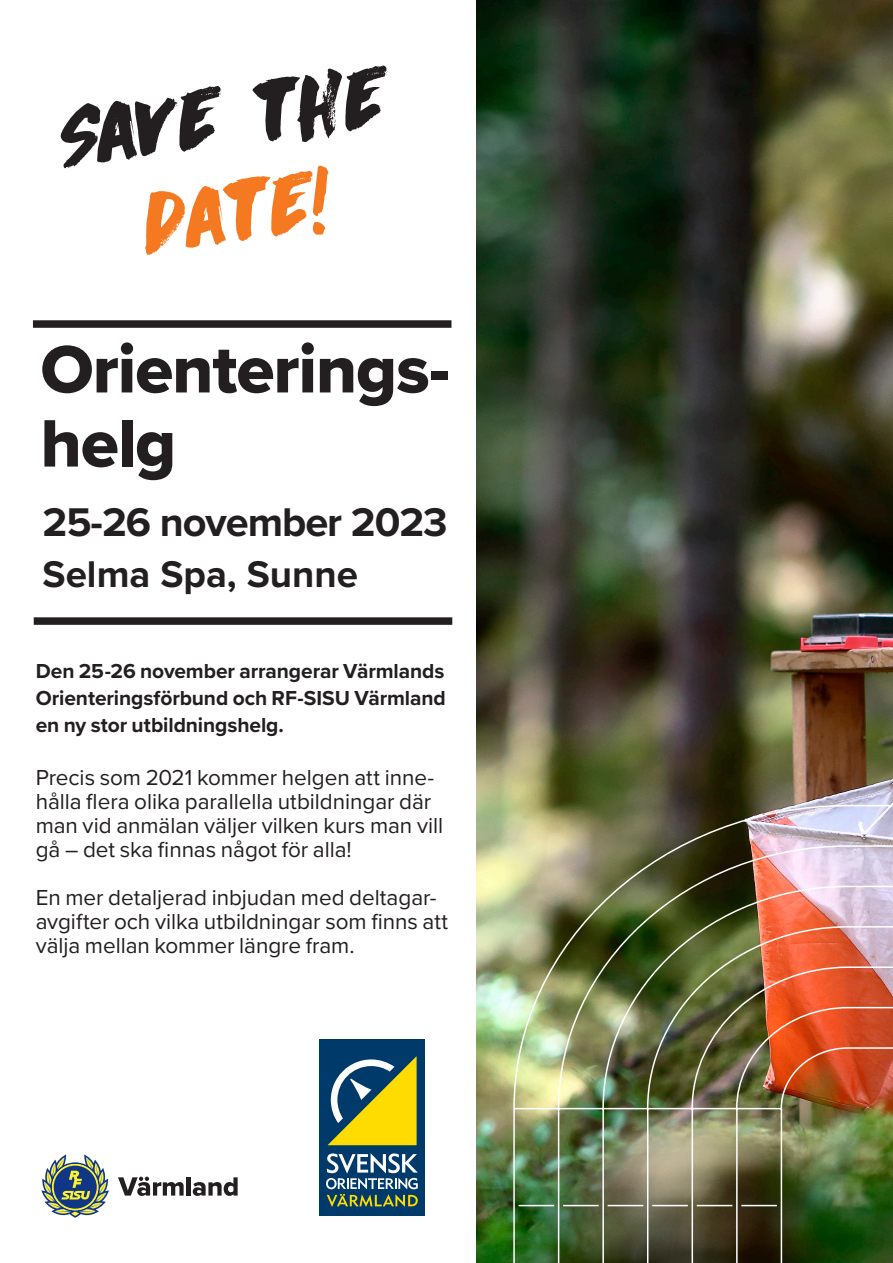
<style>
.page{position:relative;width:893px;height:1263px;background:#fff}
.page>*{position:absolute;margin:0;border:0;box-sizing:border-box;transform-origin:0 0}
.t1{font:79.5px/95.4px "DK Dirrrty";color:#231f20;text-align:center}
.Huvudrubrik{font:69.45px/74.1px "Proxima Nova Extrabld";letter-spacing:-.015em;color:#231f20}
.t2{font:700 41.55px "Proxima Nova";letter-spacing:-.025em;color:#231f20}
.t3{font:700 38.55px "Proxima Nova";color:#231f20}
.Brödtext_Mercury{font:22.5px/24px "Proxima Nova";letter-spacing:-.005em;color:#231f20}
.Brödtext_Mercury-2{font:700 21px/27px "Proxima Nova";letter-spacing:-.005em;color:#231f20;text-align:justify}
.s1{color:#f47921}
</style>
<div class="page">
<img style="left:476px;top:0;width:417px;height:1263px">
<hr style="left:558px;top:1108px;width:1px;height:155px;background:#fff">
<hr style="left:602px;top:1108px;width:2px;height:155px;background:#fff">
<hr style="left:647px;top:1108px;width:1px;height:155px;background:#fff">
<hr style="left:691px;top:1108px;width:2px;height:155px;background:#fff">
<hr style="left:736px;top:1108px;width:2px;height:155px;background:#fff">
<hr style="left:781px;top:1108px;width:1px;height:155px;background:#fff">
<hr style="left:513px;top:1108px;width:2px;height:155px;background:#fff">
<hr style="left:518px;top:1205px;width:36px;height:1px;background:#fff">
<hr style="left:563px;top:1205px;width:36px;height:1px;background:#fff">
<hr style="left:608px;top:1205px;width:35px;height:1px;background:#fff">
<hr style="left:652px;top:1205px;width:36px;height:1px;background:#fff">
<hr style="left:697px;top:1205px;width:35px;height:1px;background:#fff">
<hr style="left:741px;top:1205px;width:36px;height:1px;background:#fff">
<img style="left:513px;top:804px;width:380px;height:306px">
<svg style="left:118px;top:1176px;width:66px;height:20px"></svg>
<div style="left:186px;top:1177px;width:5px;height:18px;background:#231f20"></div>
<svg style="left:193px;top:1177px;width:45px;height:19px"></svg>
<svg style="left:42px;top:1154px;width:67px;height:64px"></svg>
<div style="left:33px;top:320px;width:418px;height:8px;background:#231f20"></div>
<div style="left:34px;top:617px;width:418px;height:8px;background:#231f20"></div>
<div style="left:319px;top:1040px;width:106px;height:176px;background:#003a6a"></div>
<svg style="left:328px;top:1056px;width:89px;height:89px"></svg>
<svg style="left:326px;top:1153px;width:92px;height:54px"></svg>
<p class="t1" style="left:53px;top:89px;width:338px;rotate:-7deg">Save the <span class="s1">date!</span></p>
<p class="Huvudrubrik" style="left:40px;top:331px;width:411px">Orienterings&shy;helg</p>
<p class="t2" style="left:43px;top:491px;width:407px">25-26 november 2023</p>
<p class="t3" style="left:43px;top:545px;width:317px">Selma Spa, Sunne</p>
<p class="Brödtext_Mercury-2" style="left:36px;top:657px;width:412px">Den 25-26 november arrangerar Värmlands Orienteringsförbund och RF-SISU Värmland en ny stor utbildningshelg.</p>
<p class="Brödtext_Mercury" style="left:36px;top:764px;width:409px">Precis som 2021 kommer helgen att inne&shy;hålla flera olika parallella utbildningar där man vid anmälan väljer vilken kurs man vill gå – det ska finnas något för alla!</p>
<p class="Brödtext_Mercury" style="left:36px;top:884px;width:414px">En mer detaljerad inbjudan med deltagar&shy;avgifter och vilka utbildningar som finns att välja mellan kommer längre fram.</p>
</div>
